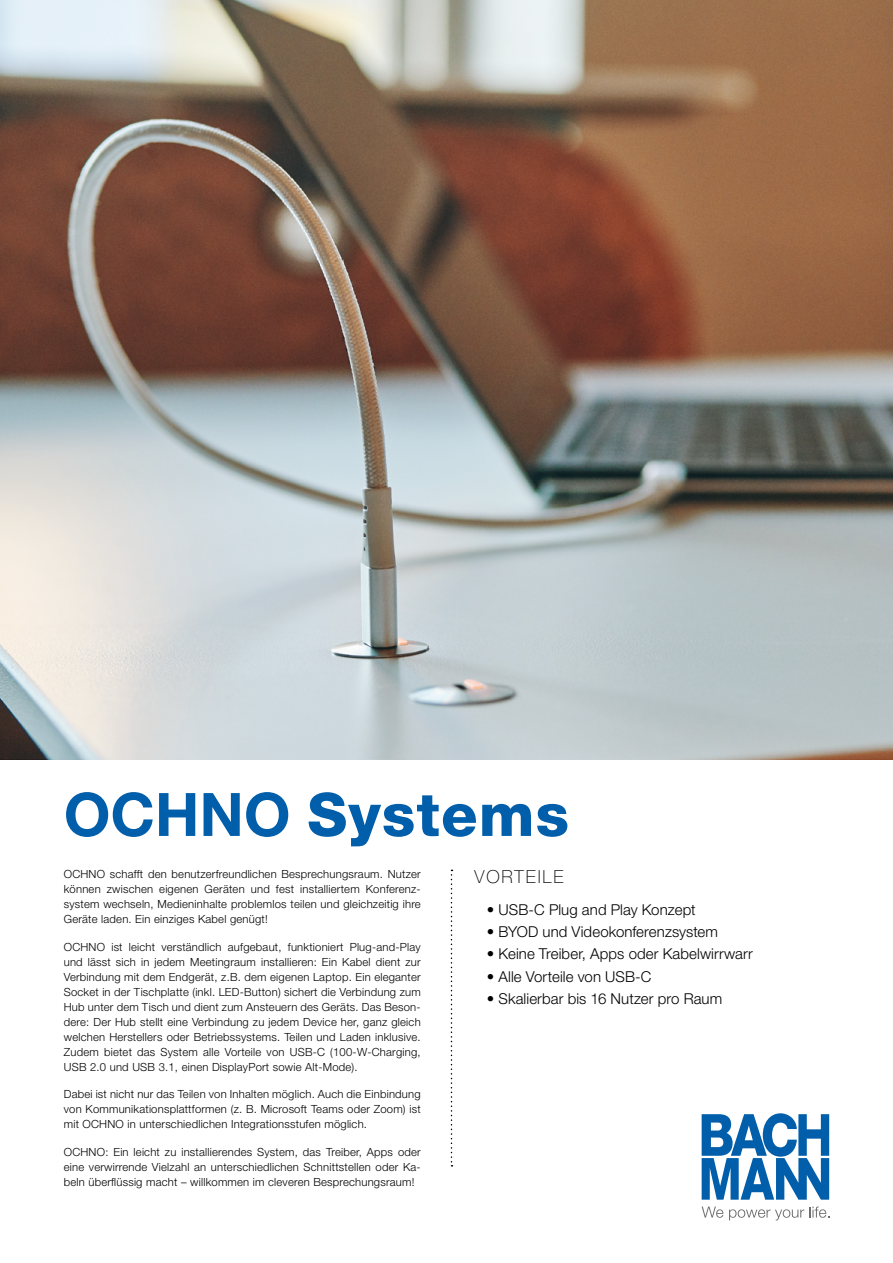
<style>
.page{position:relative;width:893px;height:1263px;background:#fff}
.page>*{position:absolute;margin:0;border:0;box-sizing:border-box;transform-origin:0 0}
.t1{font:800 60px "Helvetica Neue LT Pro";letter-spacing:.02em;color:#005eaa}
.t2{font:100 18px "Helvetica Neue LT Pro";letter-spacing:.1em;color:#000}
.t3{font:300 15px "Helvetica Neue LT Pro";letter-spacing:.005em;color:#000}
.t4{font:300 11.25px/15px "Helvetica Neue LT Pro";letter-spacing:.02em;color:#000;text-align:justify}
.s1{font-weight:700}
</style>
<div class="page">
<img style="left:0;top:0;width:893px;height:759px">
<svg style="left:702px;top:1113px;width:127px;height:87px"></svg>
<svg style="left:702px;top:1206px;width:21px;height:12px"></svg>
<svg style="left:729px;top:1209px;width:75px;height:11px"></svg>
<svg style="left:810px;top:1206px;width:19px;height:12px"></svg>
<svg style="left:451px;top:870px;width:1px;height:296px"></svg>
<h1 class="t1" style="left:64px;top:779px;width:507px"><span class="s1">OCHNO</span> Systems</h1>
<h2 class="t2" style="left:475px;top:865px;width:90px">VORTEILE</h2>
<h3 class="t3" style="left:487px;top:900px;width:210px">• USB-C Plug and Play Konzept</h3>
<h3 class="t3" style="left:487px;top:922px;width:233px">• BYOD und Videokonferenzsystem</h3>
<h3 class="t3" style="left:487px;top:945px;width:267px">• Keine Treiber, Apps oder Kabelwirrwarr</h3>
<h3 class="t3" style="left:487px;top:967px;width:166px">• Alle Vorteile von USB-C</h3>
<h3 class="t3" style="left:487px;top:989px;width:237px">• Skalierbar bis 16 Nutzer pro Raum</h3>
<p class="t4" style="left:64px;top:866px;width:358px">OCHNO schafft den benutzerfreundlichen Besprechungsraum. Nutzer können zwischen eigenen Geräten und fest installiertem Konferenz&shy;system wechseln, Medieninhalte problemlos teilen und gleichzeitig ihre Geräte laden. Ein einziges Kabel genügt!</p>
<p class="t4" style="left:64px;top:939px;width:358px">OCHNO ist leicht verständlich aufgebaut, funktioniert Plug-and-Play und lässt sich in jedem Meetingraum installieren: Ein Kabel dient zur Verbindung mit dem Endgerät, z.B. dem eigenen Laptop. Ein eleganter Socket in der Tischplatte (inkl. LED-Button) sichert die Verbindung zum Hub unter dem Tisch und dient zum Ansteuern des Geräts. Das Beson&shy;dere: Der Hub stellt eine Verbindung zu jedem Device her, ganz gleich welchen Herstellers oder Betriebssystems. Teilen und Laden inklusive.<br>Zudem bietet das System alle Vorteile von USB-C (100-W-Charging, USB 2.0 und USB 3.1, einen DisplayPort sowie Alt-Mode).</p>
<p class="t4" style="left:64px;top:1087px;width:358px">Dabei ist nicht nur das Teilen von Inhalten möglich. Auch die Einbindung von Kommunikationsplattformen (z. B. Microsoft Teams oder Zoom) ist mit OCHNO in unterschiedlichen Integrationsstufen möglich.</p>
<p class="t4" style="left:64px;top:1144px;width:358px">OCHNO: Ein leicht zu installierendes System, das Treiber, Apps oder eine verwirrende Vielzahl an unterschiedlichen Schnittstellen oder Ka&shy;beln überflüssig macht – willkommen im cleveren Besprechungsraum!</p>
</div>
